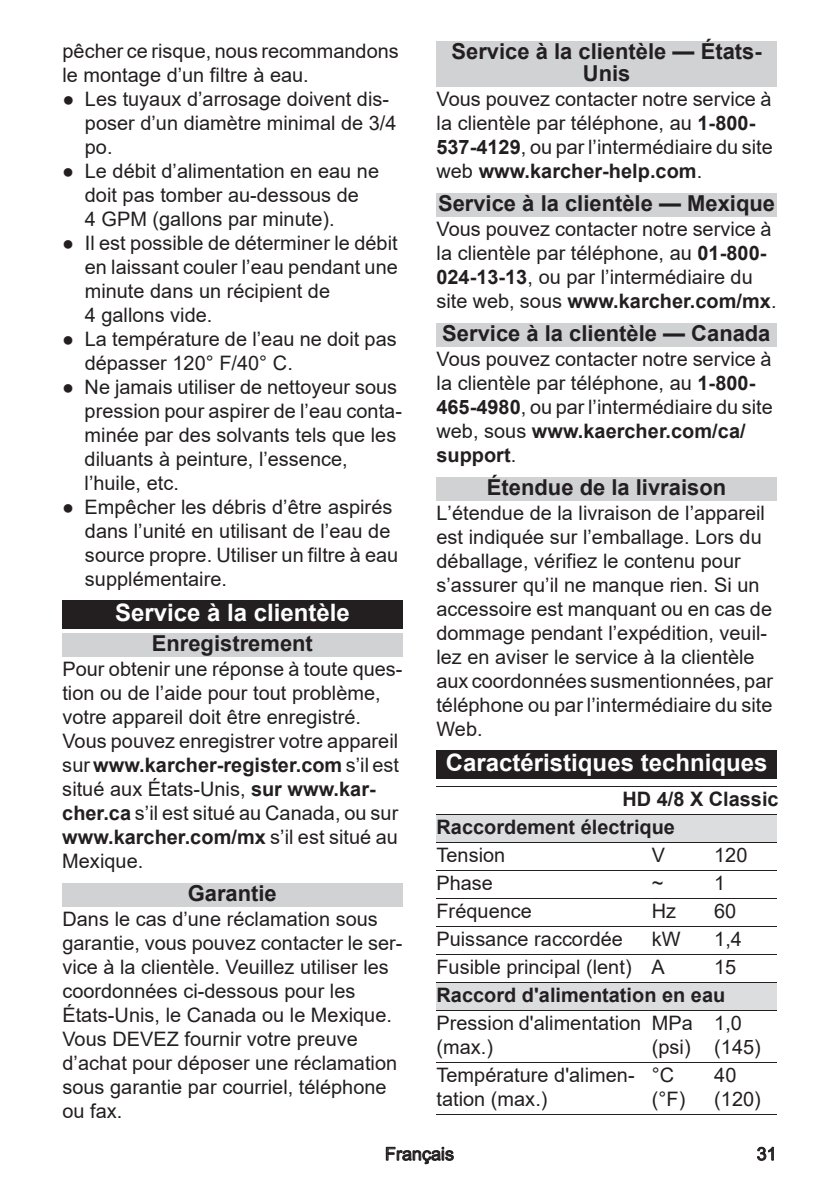
<style>
.page{position:relative;width:840px;height:1190px;background:#fff}
.page>*{position:absolute;margin:0;border:0;box-sizing:border-box;transform-origin:0 0}
.t1{font:700 24px "Arial";color:#fff}
.t2{font:700 22px/22px "Arial";color:#231f20;text-align:center}
.t3{font:20px/24px "Arial";color:#231f20}
.t4{font:700 20px/28px "Arial";color:#231f20}
.t5{font:18px "Arial Unicode MS";color:#231f20}
.s1{font-weight:700}
</style>
<div class="page">
<svg style="left:386px;top:1147px;width:68px;height:17px"></svg>
<svg style="left:757px;top:1147px;width:17px;height:14px"></svg>
<div style="left:62px;top:600px;width:340px;height:28px;background:#231f20"></div>
<div style="left:62px;top:633px;width:340px;height:24px;background:#d1d2d4"></div>
<div style="left:62px;top:883px;width:340px;height:24px;background:#d1d2d4"></div>
<div style="left:437px;top:41px;width:340px;height:46px;background:#d1d2d4"></div>
<div style="left:437px;top:193px;width:340px;height:24px;background:#d1d2d4"></div>
<div style="left:437px;top:323px;width:340px;height:24px;background:#d1d2d4"></div>
<div style="left:437px;top:477px;width:340px;height:24px;background:#d1d2d4"></div>
<div style="left:437px;top:750px;width:340px;height:28px;background:#231f20"></div>
<div style="left:437px;top:815px;width:340px;height:28px;background:#dcdddf"></div>
<div style="left:437px;top:983px;width:340px;height:28px;background:#dcdddf"></div>
<hr style="left:437px;top:786px;width:340px;height:1px;background:#231f20">
<hr style="left:437px;top:814px;width:340px;height:1px;background:#231f20">
<hr style="left:437px;top:842px;width:340px;height:1px;background:#231f20">
<hr style="left:437px;top:870px;width:340px;height:1px;background:#231f20">
<hr style="left:437px;top:898px;width:340px;height:1px;background:#231f20">
<hr style="left:437px;top:926px;width:340px;height:1px;background:#231f20">
<hr style="left:437px;top:954px;width:340px;height:1px;background:#231f20">
<hr style="left:437px;top:982px;width:340px;height:1px;background:#231f20">
<hr style="left:437px;top:1010px;width:340px;height:1px;background:#231f20">
<hr style="left:437px;top:1062px;width:340px;height:1px;background:#231f20">
<hr style="left:437px;top:1114px;width:340px;height:1px;background:#231f20">
<p class="t3" style="left:62px;top:39px;width:338px">pêcher ce risque, nous recommandons le montage d’un filtre à eau.</p>
<p class="t3" style="left:85px;top:87px;width:319px">Les tuyaux d’arrosage doivent dis&shy;poser d’un diamètre minimal de 3/4 po.<br>Le débit d’alimentation en eau ne doit pas tomber au-dessous de<br>4 GPM (gallons par minute).<br>Il est possible de déterminer le débit en laissant couler l’eau pendant une minute dans un récipient de<br>4 gallons vide.<br>La température de l’eau ne doit pas dépasser 120° F/40° C.<br>Ne jamais utiliser de nettoyeur sous pression pour aspirer de l’eau conta&shy;minée par des solvants tels que les diluants à peinture, l’essence, l’huile, etc.<br>Empêcher les débris d’être aspirés dans l’unité en utilisant de l’eau de source propre. Utiliser un filtre à eau supplémentaire.</p>
<p class="t1" style="left:115px;top:595px;width:236px">Service à la clientèle</p>
<p class="t2" style="left:152px;top:633px;width:163px">Enregistrement</p>
<p class="t3" style="left:62px;top:657px;width:342px">Pour obtenir une réponse à toute ques&shy;tion ou de l’aide pour tout problème, votre appareil doit être enregistré.<br>Vous pouvez enregistrer votre appareil sur <span class="s1">www.karcher-register.com</span> s’il est situé aux États-Unis, <span class="s1">sur www.kar&shy;cher.ca</span> s’il est situé au Canada, ou sur <span class="s1">www.karcher.com/mx</span> s’il est situé au Mexique.</p>
<p class="t2" style="left:188px;top:883px;width:91px">Garantie</p>
<p class="t3" style="left:62px;top:907px;width:341px">Dans le cas d’une réclamation sous garantie, vous pouvez contacter le ser&shy;vice à la clientèle. Veuillez utiliser les coordonnées ci-dessous pour les États-Unis, le Canada ou le Mexique.<br>Vous DEVEZ fournir votre preuve d’achat pour déposer une réclamation sous garantie par courriel, téléphone ou fax.</p>
<p class="t2" style="left:452px;top:41px;width:312px">Service à la clientèle — États-<br>Unis</p>
<p class="t3" style="left:436px;top:87px;width:338px">Vous pouvez contacter notre service à la clientèle par téléphone, au <span class="s1">1-800- 537-4129</span>, ou par l’intermédiaire du site web <span class="s1">www.karcher-help.com</span>.</p>
<p class="t2" style="left:438px;top:193px;width:339px">Service à la clientèle — Mexique</p>
<p class="t3" style="left:436px;top:217px;width:342px">Vous pouvez contacter notre service à la clientèle par téléphone, au <span class="s1">01-800- 024-13-13</span>, ou par l’intermédiaire du site web, sous <span class="s1">www.karcher.com/mx</span>.</p>
<p class="t2" style="left:442px;top:323px;width:330px">Service à la clientèle — Canada</p>
<p class="t3" style="left:436px;top:347px;width:338px">Vous pouvez contacter notre service à la clientèle par téléphone, au <span class="s1">1-800-<br>465-4980</span>, ou par l’intermédiaire du site web, sous <span class="s1">www.kaercher.com/ca/ support</span>.</p>
<p class="t2" style="left:487px;top:477px;width:241px">Étendue de la livraison</p>
<p class="t3" style="left:436px;top:501px;width:338px">L’étendue de la livraison de l’appareil est indiquée sur l’emballage. Lors du déballage, vérifiez le contenu pour s’assurer qu’il ne manque rien. Si un accessoire est manquant ou en cas de dommage pendant l’expédition, veuil&shy;lez en aviser le service à la clientèle aux coordonnées susmentionnées, par téléphone ou par l’intermédiaire du site Web.</p>
<p class="t1" style="left:446px;top:745px;width:323px">Caractéristiques techniques</p>
<p class="t4" style="left:437px;top:785px;width:344px;text-indent:186px">HD 4/8 X Classic<br>Raccordement électrique</p>
<p class="t3" style="left:437px;top:843px;width:70px">Tension</p>
<p class="t3" style="left:652px;top:843px;width:15px">V</p>
<p class="t3" style="left:714px;top:843px;width:35px">120</p>
<p class="t3" style="left:437px;top:871px;width:58px">Phase</p>
<p class="t3" style="left:652px;top:871px;width:13px">~</p>
<p class="t3" style="left:714px;top:871px;width:13px">1</p>
<p class="t3" style="left:437px;top:899px;width:97px">Fréquence</p>
<p class="t3" style="left:652px;top:899px;width:26px">Hz</p>
<p class="t3" style="left:714px;top:899px;width:24px">60</p>
<p class="t3" style="left:437px;top:927px;width:188px">Puissance raccordée</p>
<p class="t3" style="left:652px;top:927px;width:30px">kW</p>
<p class="t3" style="left:714px;top:927px;width:29px">1,4</p>
<p class="t3" style="left:436px;top:955px;width:230px">Fusible principal (lent) A</p>
<p class="t3" style="left:714px;top:955px;width:24px">15</p>
<p class="t4" style="left:437px;top:981px;width:290px">Raccord d'alimentation en eau</p>
<p class="t3" style="left:437px;top:1011px;width:206px">Pression d'alimentation (max.)</p>
<p class="t3" style="left:652px;top:1011px;width:43px">MPa (psi)</p>
<p class="t3" style="left:714px;top:1011px;width:48px">1,0 (145)</p>
<p class="t3" style="left:437px;top:1063px;width:200px">Température d'alimen&shy;tation (max.)</p>
<p class="t3" style="left:652px;top:1063px;width:35px">°C (°F)</p>
<p class="t3" style="left:714px;top:1063px;width:48px">40 (120)</p>
<p class="t5" style="left:385px;top:1141px;width:71px">Français</p>
<p class="t5" style="left:757px;top:1141px;width:21px">31</p>
</div>
